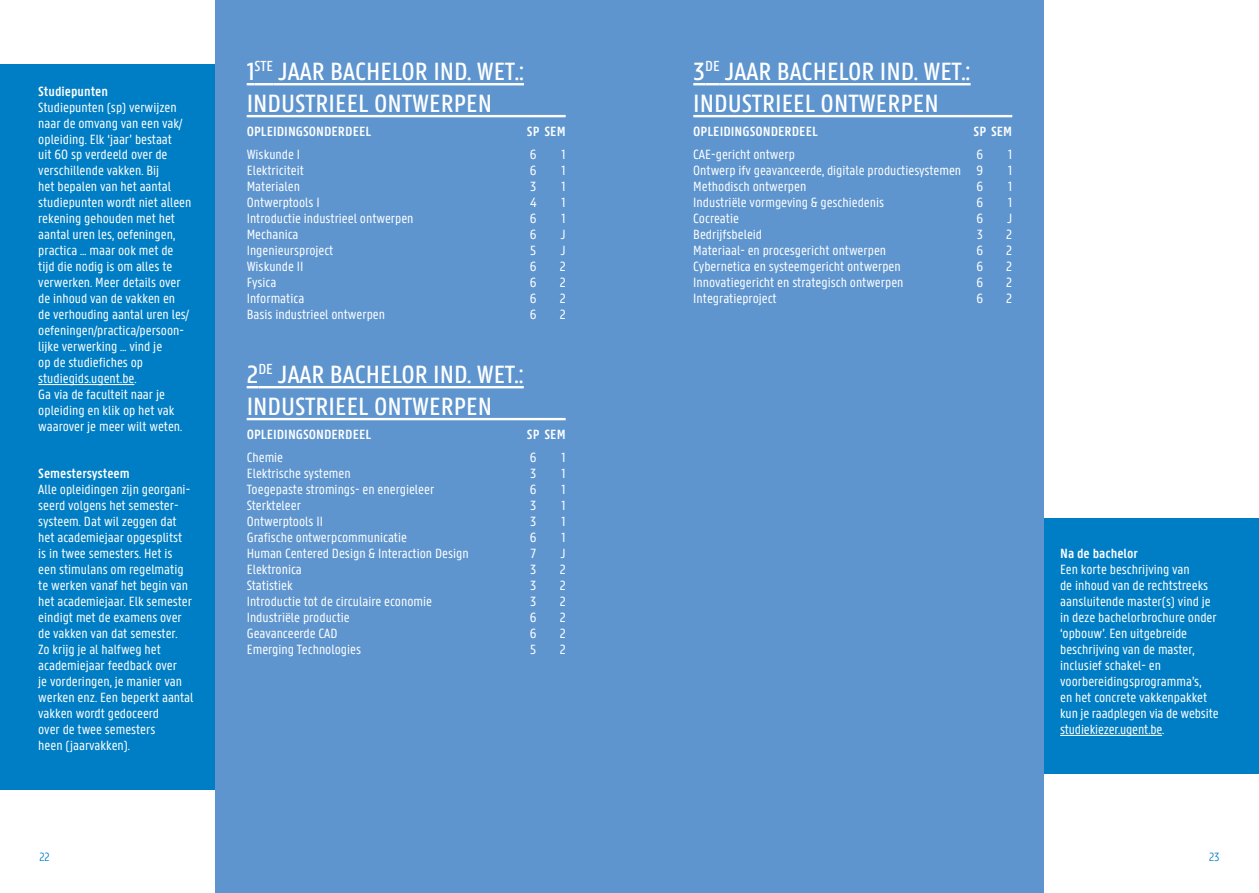
<style>
.page{position:relative;width:1259px;height:893px;background:#fff}
.page>*{position:absolute;margin:0;border:0;box-sizing:border-box;transform-origin:0 0}
.t1{font:500 26.7px/32px "U Gent Panno Text";color:#fff}
.t2{font:14.25px/15.9px "U Gent Panno Text";color:#fff}
.t3{font:600 14.25px "U Gent Panno Text";color:#fff}
.t4{font:300 12.75px "U Gent Panno Text";color:#007ec5}
</style>
<div class="page">
<div style="left:0;top:64px;width:215px;height:725px;background:#007ec5"></div>
<div style="left:215px;top:0;width:414px;height:893px;background:#5e95cf"></div>
<div style="left:1040px;top:518px;width:219px;height:255px;background:#007ec5"></div>
<div style="left:629px;top:0;width:415px;height:893px;background:#5e95cf"></div>
<svg style="left:247px;top:83px;width:26px;height:2px"></svg>
<hr style="left:273px;top:83px;width:251px;height:2px;background:#fff">
<hr style="left:247px;top:115px;width:319px;height:2px;background:#fff">
<svg style="left:247px;top:386px;width:26px;height:2px"></svg>
<hr style="left:273px;top:386px;width:251px;height:2px;background:#fff">
<hr style="left:247px;top:418px;width:319px;height:2px;background:#fff">
<svg style="left:693px;top:83px;width:27px;height:2px"></svg>
<hr style="left:720px;top:83px;width:250px;height:2px;background:#fff">
<hr style="left:693px;top:115px;width:319px;height:2px;background:#fff">
<hr style="left:38px;top:384px;width:96px;height:1px;background:#fff">
<hr style="left:1060px;top:735px;width:102px;height:1px;background:#fff">
<p class="t3" style="left:38px;top:82px;width:71px">Studiepunten</p>
<p class="t2" style="left:38px;top:99px;width:155px">Studiepunten (sp) verwijzen naar de omvang van een vak/ opleiding. Elk ‘jaar’ bestaat<br>uit 60 sp verdeeld over de verschillende vakken. Bij<br>het bepalen van het aantal studiepunten wordt niet alleen rekening gehouden met het aantal uren les, oefeningen, practica … maar ook met de tijd die nodig is om alles te verwerken. Meer details over de inhoud van de vakken en<br>de verhouding aantal uren les/ oefeningen/practica/persoon&shy;lijke verwerking … vind je<br>op de studiefiches op studiegids.ugent.be.<br>Ga via de faculteit naar je opleiding en klik op het vak waarover je meer wilt weten.</p>
<p class="t3" style="left:38px;top:465px;width:93px">Semestersysteem</p>
<p class="t2" style="left:38px;top:482px;width:157px">Alle opleidingen zijn georgani&shy;seerd volgens het semester&shy;systeem. Dat wil zeggen dat het academiejaar opgesplitst is in twee semesters. Het is een stimulans om regelmatig te werken vanaf het begin van het academiejaar. Elk semester eindigt met de examens over de vakken van dat semester.<br>Zo krijg je al halfweg het academiejaar feedback over<br>je vorderingen, je manier van werken enz. Een beperkt aantal vakken wordt gedoceerd<br>over de twee semesters<br>heen (jaarvakken).</p>
<h1 class="t1" style="left:247px;top:55px;width:279px">1<sup>STE</sup> JAAR BACHELOR IND. WET.:<br>INDUSTRIEEL ONTWERPEN</h1>
<p class="t3" style="left:247px;top:122px;width:126px">OPLEIDINGSONDERDEEL</p>
<p class="t3" style="left:527px;top:122px;width:40px">SP SEM</p>
<p class="t2" style="left:247px;top:147px;width:55px">Wiskunde I</p>
<p class="t2" style="left:530px;top:147px;width:8px">6</p>
<p class="t2" style="left:561px;top:147px;width:6px">1</p>
<p class="t2" style="left:247px;top:163px;width:59px">Elektriciteit</p>
<p class="t2" style="left:530px;top:163px;width:8px">6</p>
<p class="t2" style="left:561px;top:163px;width:6px">1</p>
<p class="t2" style="left:247px;top:179px;width:55px">Materialen</p>
<p class="t2" style="left:530px;top:179px;width:8px">3</p>
<p class="t2" style="left:561px;top:179px;width:6px">1</p>
<p class="t2" style="left:247px;top:195px;width:75px">Ontwerptools I</p>
<p class="t2" style="left:530px;top:195px;width:8px">4</p>
<p class="t2" style="left:561px;top:195px;width:6px">1</p>
<p class="t2" style="left:247px;top:211px;width:168px">Introductie industrieel ontwerpen</p>
<p class="t2" style="left:530px;top:211px;width:8px">6</p>
<p class="t2" style="left:561px;top:211px;width:6px">1</p>
<p class="t2" style="left:247px;top:226px;width:53px">Mechanica</p>
<p class="t2" style="left:530px;top:226px;width:8px">6</p>
<p class="t2" style="left:561px;top:226px;width:6px">J</p>
<p class="t2" style="left:247px;top:242px;width:88px">Ingenieursproject</p>
<p class="t2" style="left:530px;top:242px;width:8px">5</p>
<p class="t2" style="left:561px;top:242px;width:6px">J</p>
<p class="t2" style="left:247px;top:258px;width:58px">Wiskunde II</p>
<p class="t2" style="left:530px;top:258px;width:8px">6</p>
<p class="t2" style="left:559px;top:258px;width:8px">2</p>
<p class="t2" style="left:247px;top:274px;width:31px">Fysica</p>
<p class="t2" style="left:530px;top:274px;width:8px">6</p>
<p class="t2" style="left:559px;top:274px;width:8px">2</p>
<p class="t2" style="left:247px;top:290px;width:59px">Informatica</p>
<p class="t2" style="left:530px;top:290px;width:8px">6</p>
<p class="t2" style="left:559px;top:290px;width:8px">2</p>
<p class="t2" style="left:247px;top:306px;width:140px">Basis industrieel ontwerpen</p>
<p class="t2" style="left:530px;top:306px;width:8px">6</p>
<p class="t2" style="left:559px;top:306px;width:8px">2</p>
<h1 class="t1" style="left:247px;top:358px;width:279px">2<sup>DE</sup> JAAR BACHELOR IND. WET.:<br>INDUSTRIEEL ONTWERPEN</h1>
<p class="t3" style="left:247px;top:425px;width:126px">OPLEIDINGSONDERDEEL</p>
<p class="t3" style="left:527px;top:425px;width:40px">SP SEM</p>
<p class="t2" style="left:247px;top:450px;width:38px">Chemie</p>
<p class="t2" style="left:530px;top:450px;width:8px">6</p>
<p class="t2" style="left:561px;top:450px;width:6px">1</p>
<p class="t2" style="left:247px;top:466px;width:106px">Elektrische systemen</p>
<p class="t2" style="left:530px;top:466px;width:8px">3</p>
<p class="t2" style="left:561px;top:466px;width:6px">1</p>
<p class="t2" style="left:247px;top:482px;width:189px">Toegepaste stromings- en energieleer</p>
<p class="t2" style="left:530px;top:482px;width:8px">6</p>
<p class="t2" style="left:561px;top:482px;width:6px">1</p>
<p class="t2" style="left:247px;top:498px;width:56px">Sterkteleer</p>
<p class="t2" style="left:530px;top:498px;width:8px">3</p>
<p class="t2" style="left:561px;top:498px;width:6px">1</p>
<p class="t2" style="left:247px;top:513px;width:78px">Ontwerptools II</p>
<p class="t2" style="left:530px;top:513px;width:8px">3</p>
<p class="t2" style="left:561px;top:513px;width:6px">1</p>
<p class="t2" style="left:247px;top:529px;width:162px">Grafische ontwerpcommunicatie</p>
<p class="t2" style="left:530px;top:529px;width:8px">6</p>
<p class="t2" style="left:561px;top:529px;width:6px">1</p>
<p class="t2" style="left:247px;top:545px;width:223px">Human Centered Design &amp; Interaction Design</p>
<p class="t2" style="left:530px;top:545px;width:7px">7</p>
<p class="t2" style="left:561px;top:545px;width:6px">J</p>
<p class="t2" style="left:247px;top:561px;width:57px">Elektronica</p>
<p class="t2" style="left:530px;top:561px;width:8px">3</p>
<p class="t2" style="left:559px;top:561px;width:8px">2</p>
<p class="t2" style="left:247px;top:577px;width:47px">Statistiek</p>
<p class="t2" style="left:530px;top:577px;width:8px">3</p>
<p class="t2" style="left:559px;top:577px;width:8px">2</p>
<p class="t2" style="left:247px;top:593px;width:187px">Introductie tot de circulaire economie</p>
<p class="t2" style="left:530px;top:593px;width:8px">3</p>
<p class="t2" style="left:559px;top:593px;width:8px">2</p>
<p class="t2" style="left:247px;top:609px;width:105px">Industriële productie</p>
<p class="t2" style="left:530px;top:609px;width:8px">6</p>
<p class="t2" style="left:559px;top:609px;width:8px">2</p>
<p class="t2" style="left:247px;top:625px;width:92px">Geavanceerde CAD</p>
<p class="t2" style="left:530px;top:625px;width:8px">6</p>
<p class="t2" style="left:559px;top:625px;width:8px">2</p>
<p class="t2" style="left:247px;top:641px;width:116px">Emerging Technologies</p>
<p class="t2" style="left:530px;top:641px;width:8px">5</p>
<p class="t2" style="left:559px;top:641px;width:8px">2</p>
<h1 class="t1" style="left:693px;top:55px;width:279px">3<sup>DE</sup> JAAR BACHELOR IND. WET.:<br>INDUSTRIEEL ONTWERPEN</h1>
<p class="t3" style="left:693px;top:122px;width:126px">OPLEIDINGSONDERDEEL</p>
<p class="t3" style="left:973px;top:122px;width:40px">SP SEM</p>
<p class="t2" style="left:693px;top:147px;width:103px">CAE-gericht ontwerp</p>
<p class="t2" style="left:976px;top:147px;width:8px">6</p>
<p class="t2" style="left:1008px;top:147px;width:6px">1</p>
<p class="t2" style="left:693px;top:163px;width:291px">Ontwerp ifv geavanceerde, digitale productiesystemen 9</p>
<p class="t2" style="left:1008px;top:163px;width:6px">1</p>
<p class="t2" style="left:693px;top:179px;width:115px">Methodisch ontwerpen</p>
<p class="t2" style="left:976px;top:179px;width:8px">6</p>
<p class="t2" style="left:1008px;top:179px;width:6px">1</p>
<p class="t2" style="left:693px;top:195px;width:192px">Industriële vormgeving &amp; geschiedenis</p>
<p class="t2" style="left:976px;top:195px;width:8px">6</p>
<p class="t2" style="left:1008px;top:195px;width:6px">1</p>
<p class="t2" style="left:693px;top:211px;width:47px">Cocreatie</p>
<p class="t2" style="left:976px;top:211px;width:8px">6</p>
<p class="t2" style="left:1007px;top:211px;width:6px">J</p>
<p class="t2" style="left:693px;top:226px;width:70px">Bedrijfsbeleid</p>
<p class="t2" style="left:976px;top:226px;width:8px">3</p>
<p class="t2" style="left:1006px;top:226px;width:8px">2</p>
<p class="t2" style="left:693px;top:242px;width:194px">Materiaal- en procesgericht ontwerpen</p>
<p class="t2" style="left:976px;top:242px;width:8px">6</p>
<p class="t2" style="left:1006px;top:242px;width:8px">2</p>
<p class="t2" style="left:693px;top:258px;width:209px">Cybernetica en systeemgericht ontwerpen</p>
<p class="t2" style="left:976px;top:258px;width:8px">6</p>
<p class="t2" style="left:1006px;top:258px;width:8px">2</p>
<p class="t2" style="left:693px;top:274px;width:212px">Innovatiegericht en strategisch ontwerpen</p>
<p class="t2" style="left:976px;top:274px;width:8px">6</p>
<p class="t2" style="left:1006px;top:274px;width:8px">2</p>
<p class="t2" style="left:693px;top:290px;width:85px">Integratieproject</p>
<p class="t2" style="left:976px;top:290px;width:8px">6</p>
<p class="t2" style="left:1006px;top:290px;width:8px">2</p>
<p class="t3" style="left:1060px;top:545px;width:79px">Na de bachelor</p>
<p class="t2" style="left:1060px;top:561px;width:160px">Een korte beschrijving van<br>de inhoud van de rechtstreeks aansluitende master(s) vind je in deze bachelorbrochure onder ‘opbouw’. Een uitgebreide beschrijving van de master, inclusief schakel- en voorbereidingsprogramma’s,<br>en het concrete vakkenpakket kun je raadplegen via de website studiekiezer.ugent.be.</p>
<p class="t4" style="left:39px;top:849px;width:12px">22</p>
<p class="t4" style="left:1209px;top:849px;width:12px">23</p>
</div>
